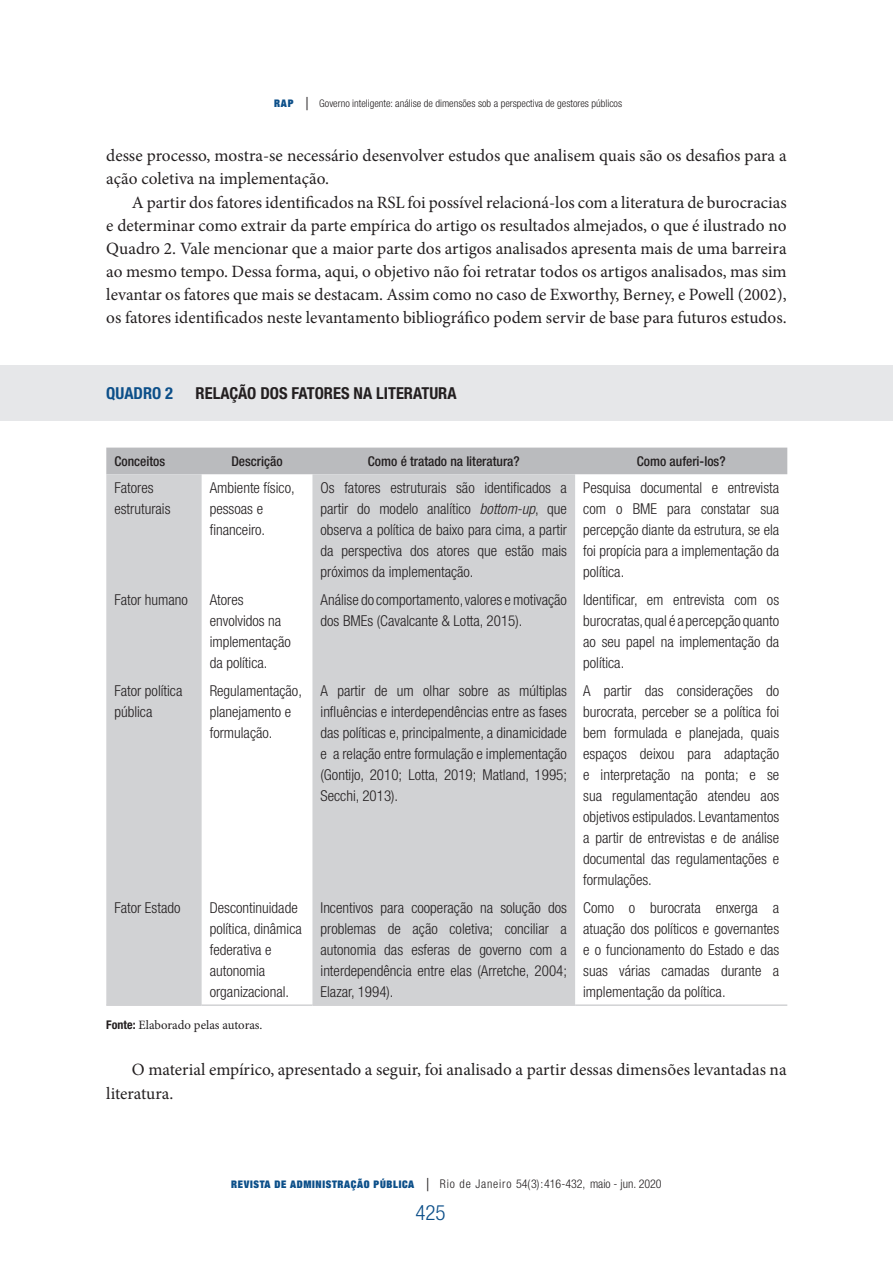
<style>
.page{position:relative;width:893px;height:1263px;background:#fff}
.page>*{position:absolute;margin:0;border:0;box-sizing:border-box;transform-origin:0 0}
.t1{font:300 condensed 21px "Helvetica Neue LT Std";color:#0c4f89}
.t2{font:17.25px/23.1px "Minion Pro";color:#231f20}
.t3{font:700 condensed 16.5px "Helvetica Neue LT Std";color:#231f20}
.t4{font:700 condensed 16.5px "Helvetica Neue LT Std";color:#0c4f89}
.t5{font:300 condensed 15px/21px "Helvetica Neue LT Std";color:#231f20}
.t6{font:500 condensed 13.5px "Helvetica Neue LT Std";color:#231f20}
.t7{font:12.75px "Minion Pro";color:#231f20}
.t8{font:300 condensed 12px "Helvetica Neue LT Std";color:#231f20}
.t9{font:300 condensed 10.5px "Helvetica Neue LT Std";color:#231f20}
.s1{font-family:"Helvetica Neue";font-weight:900;font-stretch:expanded;color:#0c4f89}
.s2{font-size:18px}
.s3{font-style:italic}
.s4{font-family:"Helvetica Neue LT Std";font-weight:700;font-stretch:condensed;font-size:12px}
.s5{font-family:"Helvetica Neue";font-weight:900;font-stretch:expanded;font-size:10.5px;color:#0c4f89}
</style>
<div class="page">
<div style="left:0;top:365px;width:892px;height:55px;background:#e6e7e9"></div>
<div style="left:106px;top:448px;width:681px;height:26px;background:#babbbe"></div>
<svg style="left:106px;top:474px;width:469px;height:530px;fill:#d1d2d4"></svg>
<hr style="left:106px;top:1004px;width:96px;height:2px;background:#d1d2d4">
<hr style="left:202px;top:1004px;width:110px;height:2px;background:#d1d2d4">
<hr style="left:312px;top:1004px;width:263px;height:2px;background:#d1d2d4">
<hr style="left:575px;top:1004px;width:212px;height:2px;background:#d1d2d4">
<p class="t9" style="left:274px;top:98px;width:349px"><span class="s1">RAP</span> <span class="s2">|</span> Governo inteligente: análise de dimensões sob a perspectiva de gestores públicos</p>
<p class="t2" style="left:106px;top:144px;width:682px">desse processo, mostra-se necessário desenvolver estudos que analisem quais são os desafios para a ação coletiva na implementação.</p>
<p class="t2" style="left:106px;top:191px;width:682px;text-align:justify;text-indent:26px">A partir dos fatores identificados na RSL foi possível relacioná-los com a literatura de burocracias e determinar como extrair da parte empírica do artigo os resultados almejados, o que é ilustrado no Quadro 2. Vale mencionar que a maior parte dos artigos analisados apresenta mais de uma barreira ao mesmo tempo. Dessa forma, aqui, o objetivo não foi retratar todos os artigos analisados, mas sim levantar os fatores que mais se destacam. Assim como no caso de Exworthy, Berney, e Powell (2002), os fatores identificados neste levantamento bibliográfico podem servir de base para futuros estudos.</p>
<p class="t4" style="left:106px;top:383px;width:68px">QUADRO 2</p>
<p class="t3" style="left:196px;top:383px;width:262px">RELAÇÃO DOS FATORES NA LITERATURA</p>
<p class="t6" style="left:114px;top:453px;width:52px">Conceitos</p>
<p class="t6" style="left:231px;top:453px;width:53px">Descrição</p>
<p class="t6" style="left:368px;top:453px;width:153px">Como é tratado na literatura?</p>
<p class="t6" style="left:637px;top:453px;width:90px">Como auferi-los?</p>
<p class="t5" style="left:114px;top:477px;width:58px">Fatores estruturais</p>
<p class="t5" style="left:210px;top:477px;width:86px">Ambiente físico, pessoas e financeiro.</p>
<p class="t5" style="left:321px;top:477px;width:248px;text-align:justify">Os fatores estruturais são identificados a partir do modelo analítico <span class="s3">bottom-up</span>, que observa a política de baixo para cima, a partir da perspectiva dos atores que estão mais próximos da implementação.</p>
<p class="t5" style="left:583px;top:477px;width:197px;text-align:justify">Pesquisa documental e entrevista com o BME para constatar sua percepção diante da estrutura, se ela foi propícia para a implementação da política.</p>
<p class="t5" style="left:114px;top:589px;width:75px">Fator humano</p>
<p class="t5" style="left:210px;top:589px;width:83px">Atores envolvidos na implementação da política.</p>
<p class="t5" style="left:321px;top:589px;width:248px">Análise do comportamento, valores e motivação dos BMEs (Cavalcante &amp; Lotta, 2015).</p>
<p class="t5" style="left:583px;top:589px;width:197px;text-align:justify">Identificar, em entrevista com os burocratas, qual é a percepção quanto ao seu papel na implementação da política.</p>
<p class="t5" style="left:114px;top:680px;width:69px">Fator política pública</p>
<p class="t5" style="left:210px;top:680px;width:94px">Regulamentação, planejamento e formulação.</p>
<p class="t5" style="left:321px;top:680px;width:248px;text-align:justify">A partir de um olhar sobre as múltiplas influências e interdependências entre as fases das políticas e, principalmente, a dinamicidade e a relação entre formulação e implementação (Gontijo, 2010; Lotta, 2019; Matland, 1995; Secchi, 2013).</p>
<p class="t5" style="left:583px;top:680px;width:197px;text-align:justify">A partir das considerações do burocrata, perceber se a política foi bem formulada e planejada, quais espaços deixou para adaptação e interpretação na ponta; e se sua regulamentação atendeu aos objetivos estipulados. Levantamentos a partir de entrevistas e de análise documental das regulamentações e formulações.</p>
<p class="t5" style="left:114px;top:897px;width:68px">Fator Estado</p>
<p class="t5" style="left:210px;top:897px;width:94px">Descontinuidade política, dinâmica federativa e autonomia organizacional.</p>
<p class="t5" style="left:321px;top:897px;width:248px;text-align:justify">Incentivos para cooperação na solução dos problemas de ação coletiva; conciliar a autonomia das esferas de governo com a interdependência entre elas (Arretche, 2004; Elazar, 1994).</p>
<p class="t5" style="left:583px;top:897px;width:197px;text-align:justify">Como o burocrata enxerga a atuação dos políticos e governantes e o funcionamento do Estado e das suas várias camadas durante a implementação da política.</p>
<p class="t7" style="left:106px;top:1016px;width:158px"><span class="s4">Fonte:</span> Elaborado pelas autoras.</p>
<p class="t2" style="left:106px;top:1058px;width:682px;text-indent:26px">O material empírico, apresentado a seguir, foi analisado a partir dessas dimensões levantadas na literatura.</p>
<p class="t8" style="left:231px;top:1176px;width:432px"><span class="s5">REVISTA DE ADMINISTRAÇÃO PÚBLICA</span> <span class="s2">|</span> Rio de Janeiro 54(3):416-432, maio - jun. 2020</p>
<h1 class="t1" style="left:415px;top:1200px;width:32px">425</h1>
</div>
